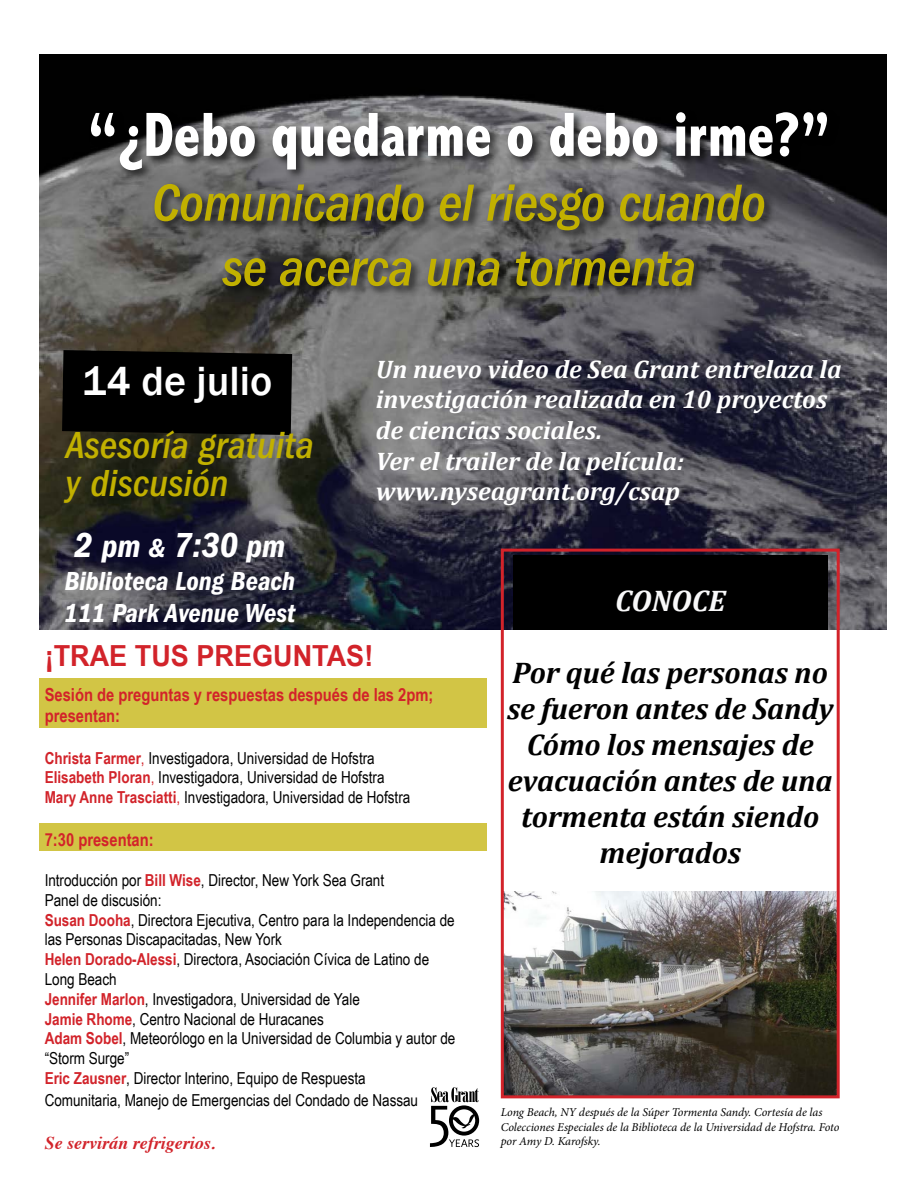
<style>
.page{position:relative;width:918px;height:1188px;background:#fff}
.page>*{position:absolute;margin:0;border:0;box-sizing:border-box;transform-origin:0 0}
.t1{font:800 condensed 63px "Abadi";color:#fff;scale:.9 1}
.t2{font:italic 500 condensed 54px/64.8px "Franklin Gothic";letter-spacing:-.01em;color:#c1b000;text-align:center}
.t3{font:500 42px "Franklin Gothic";color:#fff}
.t4{font:italic 500 condensed 39px/37.5px "Franklin Gothic";color:#c1b000}
.t5{font:italic 600 condensed 36px "Franklin Gothic";color:#fff}
.t6{font:italic 700 30px/36px "Cambria";letter-spacing:-.005em;color:#000;text-align:center}
.t7{font:italic 700 30px "Cambria";color:#f8f8f9}
.t8{font:700 29.1px "Arial Narrow";color:#d2232a;scale:1.14 1}
.t9{font:italic 600 condensed 27px/32.4px "Franklin Gothic";color:#fff}
.t10{font:italic 700 25.5px/30.6px "Cambria";color:#fff}
.t11{font:700 18px/21.6px "Arial Narrow";color:#d2232a}
.t12{font:italic 700 18px "Times";color:#d2232a}
.t13{font:16.5px/19.8px "Arial Narrow";color:#000}
.t14{font:italic 12px/14.4px "Minion Pro";letter-spacing:-.005em;color:#000}
.s1{font-size:33px}
.s2{font-size:27px}
.s3{font-weight:700;color:#d2232a}
.s4{color:#d2232a}
</style>
<div class="page">
<div style="left:39px;top:824px;width:448px;height:27px;background:#d2c545"></div>
<div style="left:39px;top:678px;width:448px;height:50px;background:#d2c545"></div>
<img style="left:505px;top:891px;width:331px;height:203px">
<img style="left:39px;top:55px;width:848px;height:575px">
<div style="left:62px;top:350px;width:230px;height:85px;background:#000"></div>
<div style="left:89px;top:109px;width:750px;height:189px;background:#000;opacity:.75"></div>
<div style="left:513px;top:555px;width:314px;height:75px;background:#000"></div>
<svg style="left:430px;top:1087px;width:49px;height:60px"></svg>
<div style="left:501px;top:549px;width:339px;height:549px;border:3px solid #d2232a"></div>
<h1 class="t1" style="left:88px;top:98px;width:826px">“¿Debo quedarme o debo irme?”</h1>
<h2 class="t2" style="left:152px;top:171px;width:615px">Comunicando el riesgo cuando se acerca una tormenta</h2>
<h3 class="t3" style="left:82px;top:355px;width:192px">14 de julio</h3>
<h3 class="t4" style="left:65px;top:427px;width:250px">Asesoría gratuita y discusión</h3>
<h3 class="t5" style="left:74px;top:525px;width:213px">2 <span class="s1">pm</span> <span class="s2">&amp;</span> 7:30 <span class="s1">pm</span></h3>
<h3 class="t9" style="left:64px;top:565px;width:233px">Biblioteca Long Beach<br>111 Park Avenue West</h3>
<h3 class="t10" style="left:376px;top:353px;width:467px">Un nuevo video de Sea Grant entrelaza la investigación realizada en 10 proyectos de ciencias sociales.<br>Ver el trailer de la película: www.nyseagrant.org/csap</h3>
<h3 class="t7" style="left:615px;top:580px;width:111px">CONOCE</h3>
<h3 class="t8" style="left:45px;top:633px;width:290px">¡TRAE TUS PREGUNTAS!</h3>
<p class="t11" style="left:45px;top:683px;width:390px">Sesión de preguntas y respuestas después de las 2pm; presentan:</p>
<p class="t13" style="left:45px;top:747px;width:367px"><span class="s3">Christa Farmer</span><span class="s4">,</span> Investigadora, Universidad de Hofstra<br><span class="s3">Elisabeth Ploran</span><span class="s4">,</span> Investigadora, Universidad de Hofstra<br><span class="s3">Mary Anne Trasciatti</span><span class="s4">,</span> Investigadora, Universidad de Hofstra</p>
<p class="t11" style="left:45px;top:828px;width:111px">7:30 presentan:</p>
<p class="t13" style="left:45px;top:870px;width:412px">Introducción por <span class="s3">Bill Wise</span>, Director, New York Sea Grant<br>Panel de discusión:<br><span class="s3">Susan Dooha</span>, Directora Ejecutiva, Centro para la Independencia de las Personas Discapacitadas, New York<br><span class="s3">Helen Dorado-Alessi</span>, Directora, Asociación Cívica de Latino de Long Beach<br><span class="s3">Jennifer Marlon</span>, Investigadora, Universidad de Yale<br><span class="s3">Jamie Rhome</span>, Centro Nacional de Huracanes<br><span class="s3">Adam Sobel</span>, Meteorólogo en la Universidad de Columbia y autor de “Storm Surge”<br><span class="s3">Eric Zausner</span>, Director Interino, Equipo de Respuesta</p>
<p class="t13" style="left:45px;top:1089px;width:375px">Comunitaria, Manejo de Emergencias del Condado de Nassau</p>
<p class="t12" style="left:45px;top:1126px;width:172px">Se servirán refrigerios.</p>
<h3 class="t6" style="left:507px;top:654px;width:328px">Por qué las personas no se fueron antes de Sandy<br>Cómo los mensajes de evacuación antes de una tormenta están siendo mejorados</h3>
<p class="t14" style="left:501px;top:1105px;width:340px">Long Beach, NY después de la Súper Tormenta Sandy. Cortesía de las<br>Colecciones Especiales de la Biblioteca de la Universidad de Hofstra. Foto por Amy D. Karofsky.</p>
</div>
